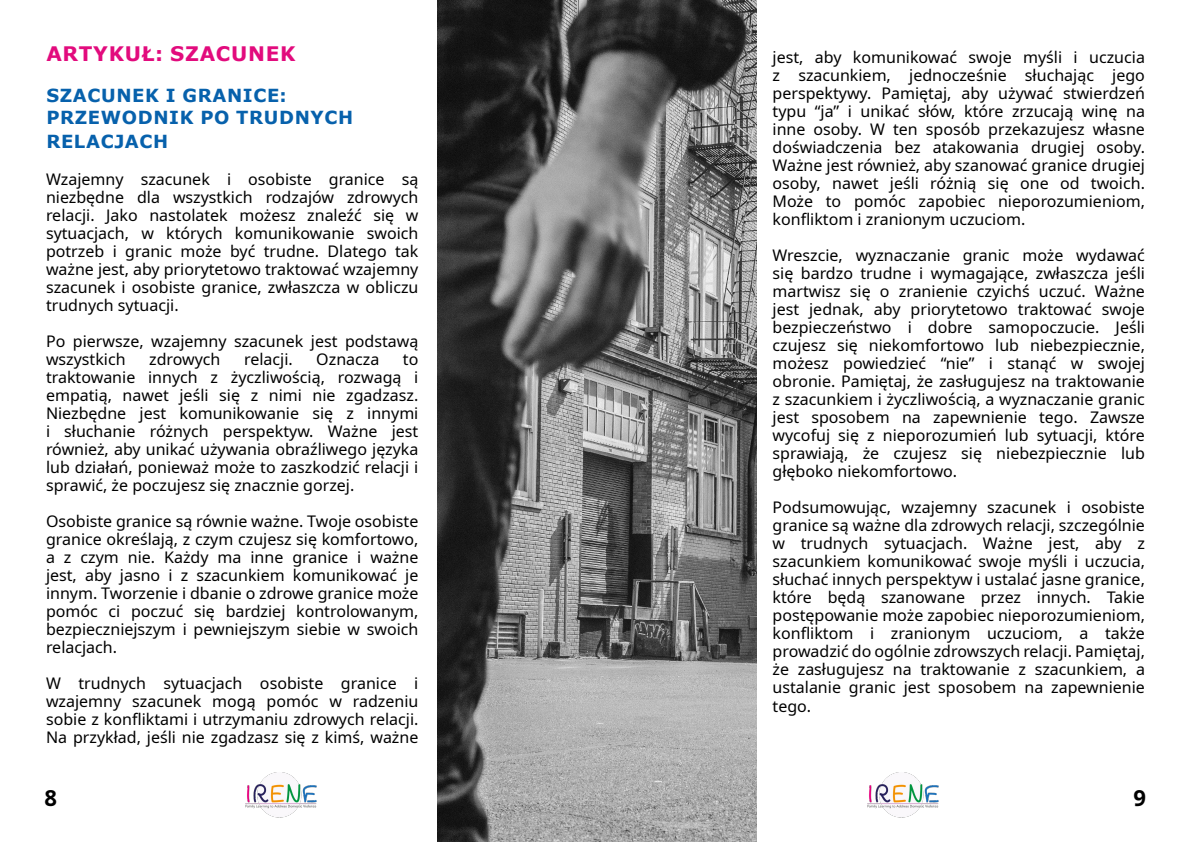
<style>
.page{position:relative;width:1191px;height:842px;background:#fff}
.page>*{position:absolute;margin:0;border:0;box-sizing:border-box;transform-origin:0 0}
.t1{font:700 22px "Noto Sans";color:#000}
.t2{font:700 20px "Verdana";letter-spacing:.035em;color:#e20b7d}
.t3{font:700 18px/21.6px "Verdana";letter-spacing:.035em;color:#0761ac}
.t4{font:16px/18px "Noto Sans";color:#000;text-align:justify}
</style>
<div class="page">
<img style="left:245px;top:772px;width:72px;height:46px">
<img style="left:867px;top:772px;width:72px;height:46px">
<img style="left:438px;top:0;width:319px;height:842px">
<p class="t2" style="left:46px;top:40px;width:251px">ARTYKUŁ: SZACUNEK</p>
<p class="t3" style="left:46px;top:84px;width:308px">SZACUNEK I GRANICE:<br>PRZEWODNIK PO TRUDNYCH</p>
<p class="t3" style="left:46px;top:130px;width:123px">RELACJACH</p>
<p class="t4" style="left:46px;top:170px;width:374px">Wzajemny szacunek i osobiste granice są niezbędne dla wszystkich rodzajów zdrowych relacji. Jako nastolatek możesz znaleźć się w sytuacjach, w których komunikowanie swoich potrzeb i granic może być trudne. Dlatego tak ważne jest, aby priorytetowo traktować wzajemny szacunek i osobiste granice, zwłaszcza w obliczu trudnych sytuacji.</p>
<p class="t4" style="left:46px;top:332px;width:374px">Po pierwsze, wzajemny szacunek jest podstawą wszystkich</p>
<p class="t4" style="left:149px;top:350px;width:73px">zdrowych</p>
<p class="t4" style="left:244px;top:350px;width:50px">relacji.</p>
<p class="t4" style="left:316px;top:350px;width:65px">Oznacza</p>
<p class="t4" style="left:46px;top:350px;width:374px;text-indent:357px">to traktowanie innych z życzliwością, rozwagą i empatią, nawet jeśli się z nimi nie zgadzasz.<br>Niezbędne jest komunikowanie się z innymi i słuchanie różnych perspektyw. Ważne jest również, aby unikać używania obraźliwego języka lub działań, ponieważ może to zaszkodzić relacji i sprawić, że poczujesz się znacznie gorzej.</p>
<p class="t4" style="left:46px;top:512px;width:374px">Osobiste granice są równie ważne. Twoje osobiste granice określają, z czym czujesz się komfortowo, a z czym nie. Każdy ma inne granice i ważne jest, aby jasno i z szacunkiem komunikować je innym. Tworzenie i dbanie o zdrowe granice może pomóc ci poczuć się bardziej kontrolowanym, bezpieczniejszym i pewniejszym siebie w swoich relacjach.</p>
<p class="t4" style="left:46px;top:674px;width:374px">W trudnych sytuacjach osobiste granice i wzajemny szacunek mogą pomóc w radzeniu sobie z konfliktami i utrzymaniu zdrowych relacji.<br>Na przykład, jeśli nie zgadzasz się z kimś, ważne</p>
<p class="t4" style="left:772px;top:49px;width:374px">jest, aby komunikować swoje myśli i uczucia z szacunkiem, jednocześnie słuchając jego perspektywy. Pamiętaj, aby używać stwierdzeń typu “ja” i unikać słów, które zrzucają winę na inne osoby. W ten sposób przekazujesz własne doświadczenia bez atakowania drugiej osoby.<br>Ważne jest również, aby szanować granice drugiej osoby, nawet jeśli różnią się one od twoich.<br>Może to pomóc zapobiec nieporozumieniom, konfliktom i zranionym uczuciom.</p>
<p class="t4" style="left:772px;top:247px;width:374px">Wreszcie, wyznaczanie granic może wydawać się bardzo trudne i wymagające, zwłaszcza jeśli martwisz się o zranienie czyichś uczuć. Ważne jest jednak, aby priorytetowo traktować swoje bezpieczeństwo i dobre samopoczucie. Jeśli czujesz się niekomfortowo lub niebezpiecznie, możesz powiedzieć “nie” i stanąć w swojej obronie. Pamiętaj, że zasługujesz na traktowanie z szacunkiem i życzliwością, a wyznaczanie granic jest sposobem na zapewnienie tego. Zawsze wycofuj się z nieporozumień lub sytuacji, które sprawiają, że czujesz się niebezpiecznie lub głęboko niekomfortowo.</p>
<p class="t4" style="left:772px;top:499px;width:374px">Podsumowując, wzajemny szacunek i osobiste granice są ważne dla zdrowych relacji, szczególnie w trudnych sytuacjach. Ważne jest, aby z szacunkiem komunikować swoje myśli i uczucia, słuchać innych perspektyw i ustalać jasne granice, które będą szanowane przez innych. Takie postępowanie może zapobiec nieporozumieniom, konfliktom i zranionym uczuciom, a także prowadzić do ogólnie zdrowszych relacji. Pamiętaj, że zasługujesz na traktowanie z szacunkiem, a ustalanie granic jest sposobem na zapewnienie tego.</p>
<h1 class="t1" style="left:44px;top:782px;width:14px">8</h1>
<h1 class="t1" style="left:1133px;top:782px;width:14px">9</h1>
</div>
